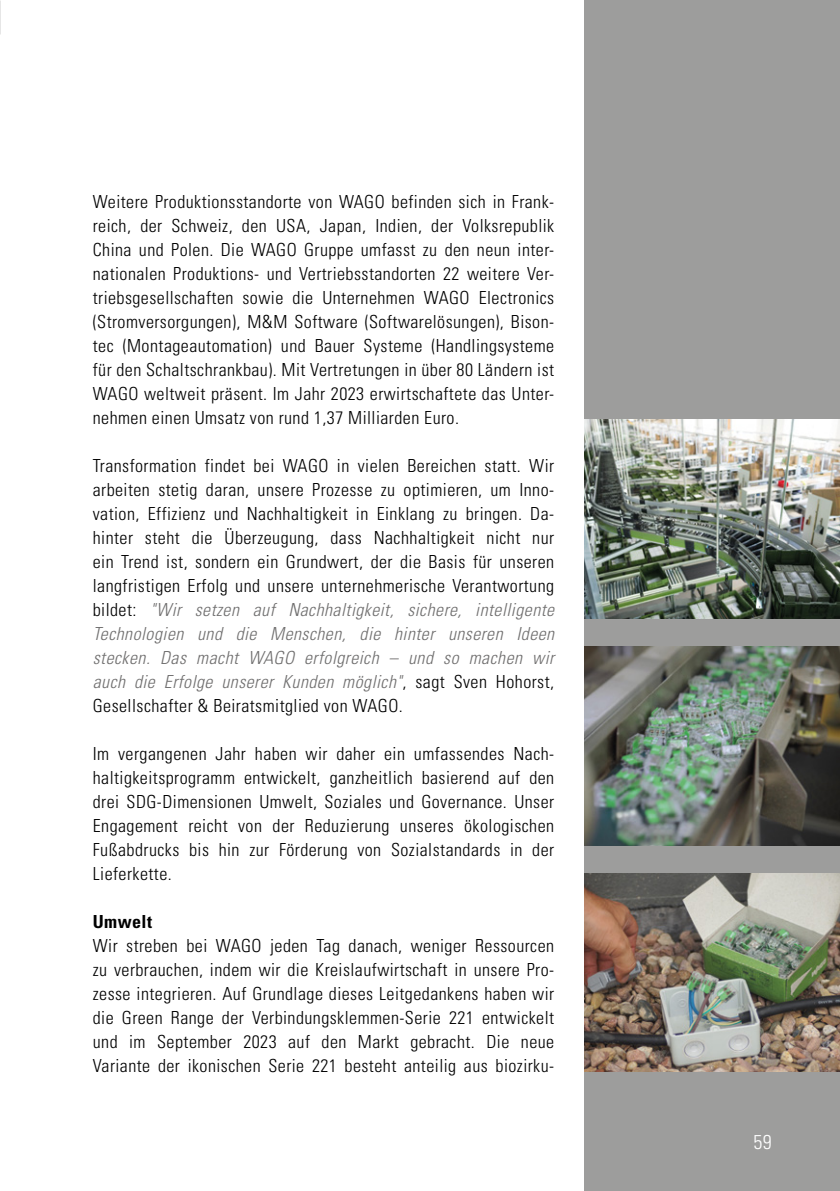
<style>
.page{position:relative;width:840px;height:1191px;background:#fff}
.page>*{position:absolute;margin:0;border:0;box-sizing:border-box;transform-origin:0 0}
.t1{font:300 condensed 20px "Univers";color:#fff}
.t2{font:300 condensed 18px/24px "Univers";letter-spacing:.025em;color:#000;text-align:justify}
.t3{font:700 condensed 18px "Univers";letter-spacing:.025em;color:#000}
.s1{font-style:italic;color:#706f6f}
</style>
<div class="page">
<div style="left:584px;top:0;width:255px;height:1191px;background:#9d9d9c"></div>
<img style="left:584px;top:646px;width:255px;height:199px">
<img style="left:584px;top:873px;width:255px;height:198px">
<img style="left:584px;top:420px;width:255px;height:198px">
<p class="t2" style="left:93px;top:189px;width:462px">Weitere Produktionsstandorte von WAGO befinden sich in Frank&shy;reich, der Schweiz, den USA, Japan, Indien, der Volksrepublik China und Polen. Die WAGO Gruppe umfasst zu den neun inter&shy;nationalen Produktions- und Vertriebsstandorten 22 weitere Ver&shy;triebsgesellschaften sowie die Unternehmen WAGO Electronics (Stromversorgungen), M&amp;M Software (Softwarelösungen), Bison&shy;tec (Montageautomation) und Bauer Systeme (Handlingsysteme für den Schaltschrankbau). Mit Vertretungen in über 80 Ländern ist WAGO weltweit präsent. Im Jahr 2023 erwirtschaftete das Unter&shy;nehmen einen Umsatz von rund 1,37 Milliarden Euro.</p>
<p class="t2" style="left:93px;top:453px;width:462px">Transformation findet bei WAGO in vielen Bereichen statt. Wir arbeiten stetig daran, unsere Prozesse zu optimieren, um Inno&shy;vation, Effizienz und Nachhaltigkeit in Einklang zu bringen. Da&shy;hinter steht die Überzeugung, dass Nachhaltigkeit nicht nur ein Trend ist, sondern ein Grundwert, der die Basis für unseren langfristigen Erfolg und unsere unternehmerische Verantwortung bildet: <span class="s1">"Wir setzen auf Nachhaltigkeit, sichere, intelligente Technologien und die Menschen, die hinter unseren Ideen stecken. Das macht WAGO erfolgreich – und so machen wir auch die Erfolge unserer Kunden möglich"</span>, sagt Sven Hohorst, Gesellschafter &amp; Beiratsmitglied von WAGO.</p>
<p class="t2" style="left:93px;top:741px;width:462px">Im vergangenen Jahr haben wir daher ein umfassendes Nach&shy;haltigkeitsprogramm entwickelt, ganzheitlich basierend auf den drei SDG-Dimensionen Umwelt, Soziales und Governance. Unser Engagement reicht von der Reduzierung unseres ökologischen Fußabdrucks bis hin zur Förderung von Sozialstandards in der Lieferkette.</p>
<p class="t3" style="left:93px;top:910px;width:61px">Umwelt</p>
<p class="t2" style="left:93px;top:933px;width:462px">Wir streben bei WAGO jeden Tag danach, weniger Ressourcen zu verbrauchen, indem wir die Kreislaufwirtschaft in unsere Pro&shy;zesse integrieren. Auf Grundlage dieses Leitgedankens haben wir die Green Range der Verbindungsklemmen-Serie 221 entwickelt und im September 2023 auf den Markt gebracht. Die neue Variante der ikonischen Serie 221 besteht anteilig aus biozirku-</p>
<p class="t1" style="left:753px;top:1129px;width:20px">59</p>
</div>
